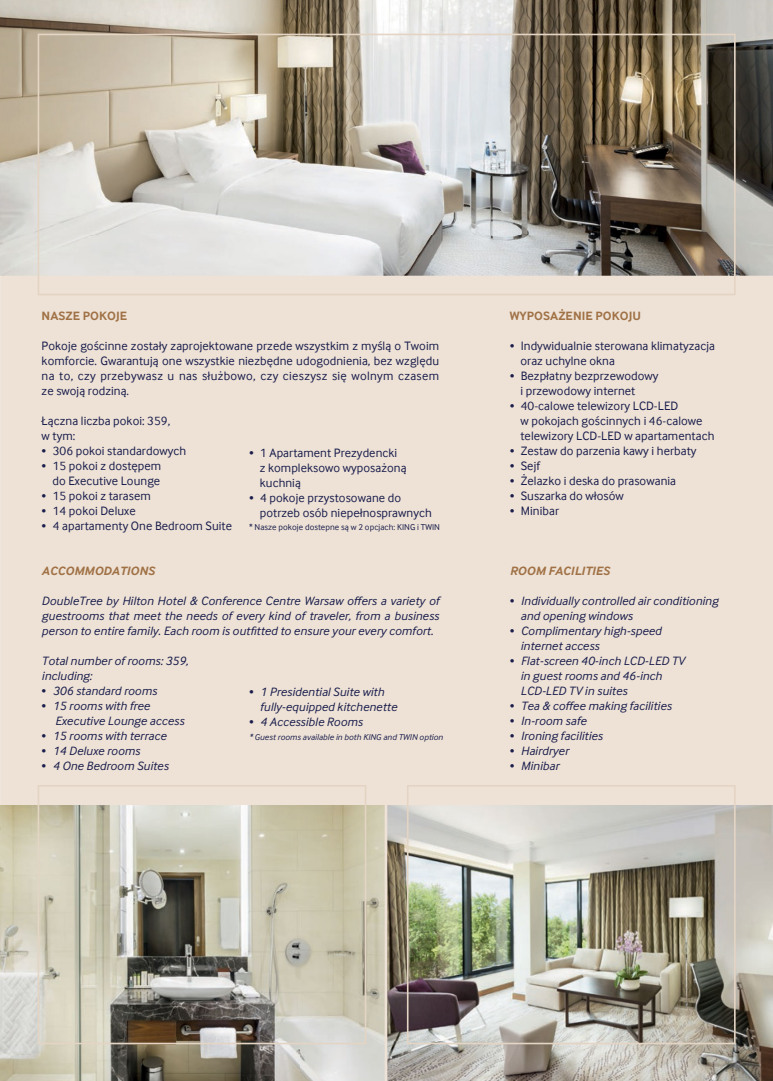
<style>
.page{position:relative;width:773px;height:1081px;background:#fff}
.page>*{position:absolute;margin:0;border:0;box-sizing:border-box;transform-origin:0 0}
.t1{font:12.5px/15px "Inter Face";letter-spacing:.005em;color:#191d4c}
.t2{font:italic 12.5px/15px "Inter Face";letter-spacing:.005em;color:#191d4c}
.t3{font:700 12.5px "Inter Face";letter-spacing:.005em;color:#a07145}
.t4{font:italic 700 12.5px "Inter Face";letter-spacing:.005em;color:#a07145}
.t5{font:italic 8.75px "Inter Face";letter-spacing:.005em;color:#191d4c}
.t6{font:8.75px "Inter Face";letter-spacing:.005em;color:#191d4c}
.s1{font-family:"Adobe Garamond Pro";color:#1b1d4b}
.s2{font-family:"Adobe Garamond Pro";font-style:normal;color:#1b1d4b}
</style>
<div class="page">
<div style="left:0;top:275px;width:772px;height:806px;background:#eee2d6"></div>
<img style="left:0;top:0;width:772px;height:275px">
<img style="left:387px;top:805px;width:385px;height:276px">
<img style="left:0;top:805px;width:384px;height:276px">
<svg style="left:38px;top:785px;width:328px;height:259px;background:#bab5a5"></svg>
<img style="left:407px;top:785px;width:328px;height:259px">
<svg style="left:38px;top:34px;width:697px;height:261px;background:#b5afa4"></svg>
<p class="t3" style="left:42px;top:309px;width:87px">NASZE POKOJE</p>
<p class="t1" style="left:42px;top:338px;width:399px;text-align:justify">Pokoje gościnne zostały zaprojektowane przede wszystkim z myślą o Twoim komforcie. Gwarantują one wszystkie niezbędne udogodnienia, bez względu na to, czy przebywasz u nas służbowo, czy cieszysz się wolnym czasem ze swoją rodziną.</p>
<p class="t1" style="left:42px;top:413px;width:130px">Łączna liczba pokoi: 359, w tym:</p>
<p class="t1" style="left:42px;top:443px;width:146px"><span class="s1">•</span> 306 pokoi standardowych</p>
<p class="t1" style="left:42px;top:458px;width:121px;text-align:right"><span class="s1">•</span> 15 pokoi z dostępem do Executive Lounge</p>
<p class="t1" style="left:42px;top:488px;width:111px"><span class="s1">•</span> 15 pokoi z tarasem</p>
<p class="t1" style="left:42px;top:503px;width:95px"><span class="s1">•</span> 14 pokoi Deluxe</p>
<p class="t1" style="left:42px;top:518px;width:192px"><span class="s1">•</span> 4 apartamenty One Bedroom Suite</p>
<p class="t4" style="left:42px;top:564px;width:115px">ACCOMMODATIONS</p>
<p class="t2" style="left:42px;top:593px;width:399px;text-align:justify">DoubleTree by Hilton Hotel &amp; Conference Centre Warsaw offers a variety of guestrooms that meet the needs of every kind of traveler, from a business person to entire family. Each room is outfitted to ensure your every comfort.</p>
<p class="t2" style="left:42px;top:653px;width:148px">Total number of rooms: 359, including:</p>
<p class="t2" style="left:42px;top:683px;width:117px"><span class="s2">•</span> 306 standard rooms</p>
<p class="t2" style="left:55px;top:698px;width:131px;text-indent:-13px"><span class="s2">•</span> 15 rooms with free<br>Executive Lounge access</p>
<p class="t2" style="left:42px;top:728px;width:126px"><span class="s2">•</span> 15 rooms with terrace</p>
<p class="t2" style="left:42px;top:743px;width:100px"><span class="s2">•</span> 14 Deluxe rooms</p>
<p class="t2" style="left:42px;top:758px;width:128px"><span class="s2">•</span> 4 One Bedroom Suites</p>
<p class="t1" style="left:260px;top:445px;width:148px;text-indent:-11px"><span class="s1">•</span> 1 Apartament Prezydencki<br>z kompleksowo wyposażoną kuchnią</p>
<p class="t1" style="left:260px;top:490px;width:173px;text-indent:-11px"><span class="s1">•</span> 4 pokoje przystosowane do potrzeb osób niepełnosprawnych</p>
<p class="t6" style="left:249px;top:522px;width:192px">* Nasze pokoje dostepne są w 2 opcjach: KING i TWIN</p>
<p class="t2" style="left:260px;top:684px;width:139px;text-indent:-11px"><span class="s2">•</span> 1 Presidential Suite with fully-equipped kitchenette</p>
<p class="t2" style="left:249px;top:714px;width:115px"><span class="s2">•</span> 4 Accessible Rooms</p>
<p class="t5" style="left:249px;top:732px;width:195px">* Guest rooms available in both KING and TWIN option</p>
<p class="t3" style="left:509px;top:309px;width:133px">WYPOSAŻENIE POKOJU</p>
<p class="t1" style="left:520px;top:338px;width:196px;text-indent:-11px"><span class="s1">•</span> Indywidualnie sterowana klimatyzacja oraz uchylne okna</p>
<p class="t1" style="left:520px;top:368px;width:139px;text-indent:-11px"><span class="s1">•</span> Bezpłatny bezprzewodowy i przewodowy internet</p>
<p class="t1" style="left:520px;top:398px;width:195px;text-indent:-11px"><span class="s1">•</span> 40-calowe telewizory LCD-LED<br>w pokojach gościnnych i 46-calowe telewizory LCD-LED w apartamentach</p>
<p class="t1" style="left:509px;top:443px;width:188px"><span class="s1">•</span> Zestaw do parzenia kawy i herbaty</p>
<p class="t1" style="left:509px;top:458px;width:32px"><span class="s1">•</span> Sejf</p>
<p class="t1" style="left:509px;top:473px;width:168px"><span class="s1">•</span> Żelazko i deska do prasowania</p>
<p class="t1" style="left:509px;top:488px;width:116px"><span class="s1">•</span> Suszarka do włosów</p>
<p class="t1" style="left:509px;top:503px;width:51px"><span class="s1">•</span> Minibar</p>
<p class="t4" style="left:509px;top:564px;width:102px">ROOM FACILITIES</p>
<p class="t2" style="left:520px;top:593px;width:199px;text-indent:-11px"><span class="s2">•</span> Individually controlled air conditioning and opening windows</p>
<p class="t2" style="left:520px;top:623px;width:142px;text-indent:-11px"><span class="s2">•</span> Complimentary high-speed internet access</p>
<p class="t2" style="left:520px;top:653px;width:166px;text-indent:-11px"><span class="s2">•</span> Flat-screen 40-inch LCD-LED TV in guest rooms and 46-inch<br>LCD-LED TV in suites</p>
<p class="t2" style="left:509px;top:698px;width:163px"><span class="s2">•</span> Tea &amp; coffee making facilities</p>
<p class="t2" style="left:509px;top:713px;width:78px"><span class="s2">•</span> In-room safe</p>
<p class="t2" style="left:509px;top:728px;width:94px"><span class="s2">•</span> Ironing facilities</p>
<p class="t2" style="left:509px;top:743px;width:61px"><span class="s2">•</span> Hairdryer</p>
<p class="t2" style="left:509px;top:758px;width:51px"><span class="s2">•</span> Minibar</p>
</div>
